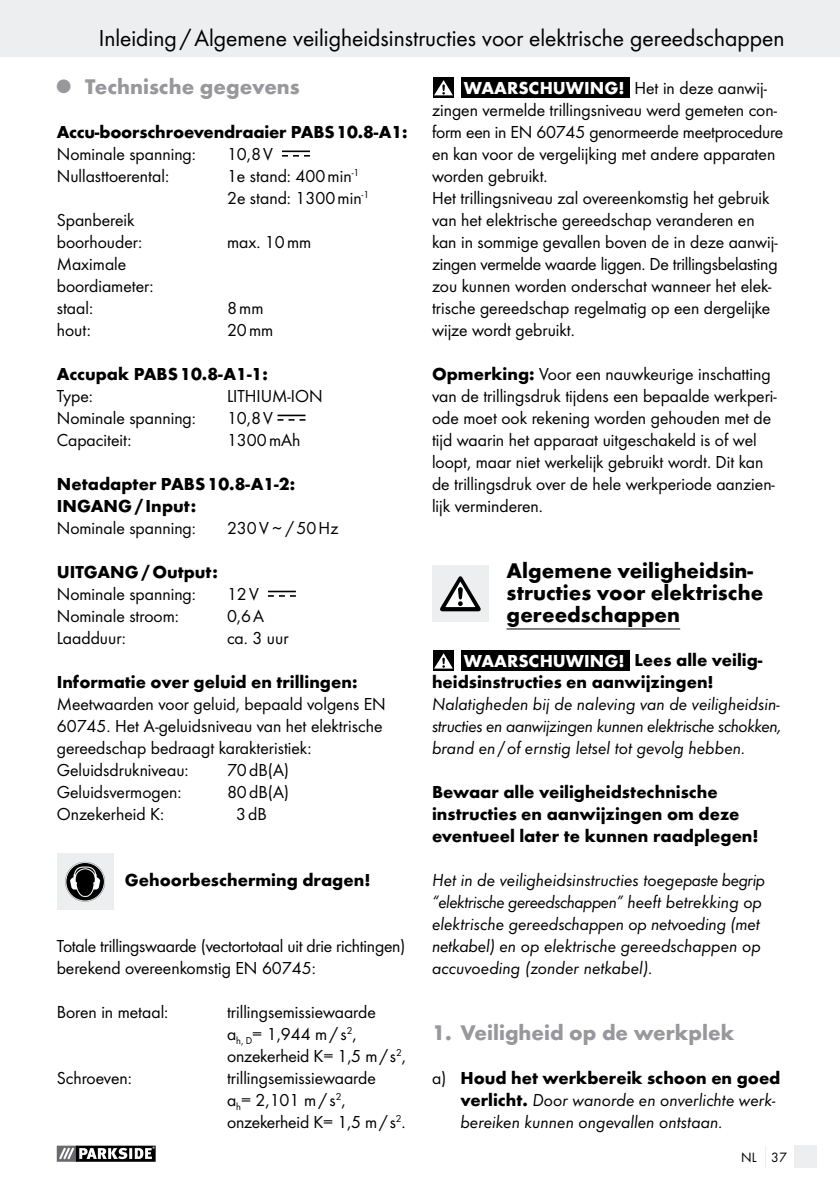
<style>
.page{position:relative;width:840px;height:1191px;background:#fff}
.page>*{position:absolute;margin:0;border:0;box-sizing:border-box;transform-origin:0 0}
.t1{font:24px "Futura Boo";color:#000}
.t2{font:700 22px/22px "Futura";color:#000}
.t3{font:700 22px "Futura";color:#97979c}
.t4{font:18px/22px "Futura Boo";color:#000}
.t5{font:18px/22px "Futura Boo Obl";color:#000}
.t6{font:700 18px/22px "Futura";color:#000}
.t7{font:700 18px "Futura";color:#fff}
.t8{font:14px "Futura Boo";color:#000}
.s1{font-family:"Futura";font-weight:700;color:#fff}
.s2{font-family:"Futura";font-weight:700}
.s3{color:#fff}
.s4{font-family:"Futura Boo";font-weight:400}
</style>
<div class="page">
<div style="left:0;top:0;width:839px;height:57px;background:#eceeef"></div>
<div style="left:794px;top:1145px;width:22px;height:23px;background:#eceeef"></div>
<svg style="left:56px;top:1145px;width:100px;height:17px"></svg>
<svg style="left:57px;top:1145px;width:98px;height:16px"></svg>
<hr style="left:282px;top:150px;width:28px;height:2px;background:#000">
<svg style="left:282px;top:155px;width:28px;height:2px"></svg>
<hr style="left:277px;top:414px;width:28px;height:2px;background:#000">
<svg style="left:277px;top:419px;width:28px;height:2px"></svg>
<hr style="left:268px;top:590px;width:28px;height:2px;background:#000">
<svg style="left:268px;top:595px;width:28px;height:2px"></svg>
<div style="left:57px;top:853px;width:56px;height:57px;background:#eceeef"></div>
<svg style="left:65px;top:862px;width:40px;height:39px"></svg>
<hr style="left:506px;top:628px;width:173px;height:1px;background:#000">
<svg style="left:433px;top:77px;width:20px;height:21px"></svg>
<svg style="left:434px;top:80px;width:18px;height:15px"></svg>
<div style="left:461px;top:77px;width:168px;height:21px;background:#000"></div>
<div style="left:432px;top:565px;width:56px;height:57px;background:#eceeef"></div>
<svg style="left:440px;top:576px;width:40px;height:35px"></svg>
<svg style="left:433px;top:650px;width:20px;height:21px"></svg>
<svg style="left:434px;top:653px;width:18px;height:15px"></svg>
<div style="left:461px;top:650px;width:168px;height:21px;background:#000"></div>
<h1 class="t1" style="left:99px;top:24px;width:686px">Inleiding/Algemene veiligheidsinstructies voor elektrische gereedschappen</h1>
<p class="t3" style="left:57px;top:73px;width:244px"><sup>Q</sup> Technische gegevens</p>
<p class="t6" style="left:57px;top:121px;width:352px">Accu-boorschroevendraaier PABS10.8-A1:</p>
<p class="t4" style="left:57px;top:143px;width:141px">Nominale spanning:</p>
<p class="t4" style="left:227px;top:143px;width:47px">10,8V</p>
<p class="t4" style="left:57px;top:165px;width:114px">Nullasttoerental:</p>
<p class="t4" style="left:227px;top:165px;width:144px">1e stand: 400min<sup>-1<br></sup>2e stand: 1300min<sup>-1</sup></p>
<p class="t4" style="left:57px;top:209px;width:87px">Spanbereik boorhouder:</p>
<p class="t4" style="left:432px;top:77px;width:352px;text-indent:186px"><span class="s1">!</span> Het in deze aanwij&shy;zingen vermelde trillingsniveau werd gemeten con&shy;form een in EN 60745 genormeerde meetprocedure en kan voor de vergelijking met andere apparaten worden gebruikt.<br>Het trillingsniveau zal overeenkomstig het gebruik van het elektrische gereedschap veranderen en kan in sommige gevallen boven de in deze aanwij&shy;zingen vermelde waarde liggen. De trillingsbelasting zou kunnen worden onderschat wanneer het elek&shy;trische gereedschap regelmatig op een dergelijke wijze wordt gebruikt.</p>
<p class="t4" style="left:432px;top:363px;width:346px"><span class="s2">Opmerking:</span> Voor een nauwkeurige inschatting van de trillingsdruk tijdens een bepaalde werkperi&shy;ode moet ook rekening worden gehouden met de tijd waarin het apparaat uitgeschakeld is of wel loopt, maar niet werkelijk gebruikt wordt. Dit kan de trillingsdruk over de hele werkperiode aanzien&shy;lijk verminderen.</p>
<p class="t7" style="left:463px;top:77px;width:32px">Waarschuwing</p>
<p class="t4" style="left:227px;top:231px;width:86px">max. 10mm</p>
<p class="t4" style="left:57px;top:253px;width:98px">Maximale boordiameter: staal:</p>
<p class="t4" style="left:227px;top:297px;width:38px">8mm</p>
<p class="t4" style="left:57px;top:319px;width:36px">hout:</p>
<p class="t4" style="left:227px;top:319px;width:48px">20mm</p>
<p class="t6" style="left:57px;top:363px;width:212px">Accupak PABS10.8-A1-1:</p>
<p class="t4" style="left:57px;top:385px;width:38px">Type:</p>
<p class="t4" style="left:227px;top:385px;width:97px">LITHIUM-ION</p>
<p class="t4" style="left:57px;top:407px;width:141px">Nominale spanning:</p>
<p class="t4" style="left:227px;top:407px;width:47px">10,8V</p>
<p class="t4" style="left:57px;top:429px;width:76px">Capaciteit:</p>
<p class="t4" style="left:227px;top:429px;width:75px">1300mAh</p>
<p class="t6" style="left:57px;top:473px;width:240px">Netadapter PABS10.8-A1-2:<br>INGANG/ input:</p>
<p class="t4" style="left:57px;top:517px;width:141px">Nominale spanning:</p>
<p class="t4" style="left:227px;top:517px;width:113px">230V~/50Hz</p>
<p class="t6" style="left:57px;top:561px;width:163px">UITGANG/output:</p>
<p class="t4" style="left:57px;top:583px;width:141px">Nominale spanning:</p>
<p class="t4" style="left:227px;top:583px;width:33px">12V</p>
<p class="t4" style="left:57px;top:605px;width:124px">Nominale stroom:</p>
<p class="t4" style="left:227px;top:605px;width:39px">0,6A</p>
<p class="t4" style="left:57px;top:627px;width:70px">Laadduur:</p>
<p class="t4" style="left:227px;top:627px;width:63px">ca. 3 uur</p>
<p class="t6" style="left:57px;top:671px;width:302px">Informatie over geluid en trillingen:</p>
<p class="t4" style="left:57px;top:693px;width:330px">Meetwaarden voor geluid, bepaald volgens EN 60745. Het A-geluidsniveau van het elektrische gereedschap bedraagt karakteristiek:<br>Geluidsdrukniveau:</p>
<p class="t2" style="left:506px;top:559px;width:258px">Algemene veiligheidsin&shy;structies voor elektrische gereedschappen</p>
<p class="t7" style="left:463px;top:650px;width:32px">Waarschuwing</p>
<p class="t6" style="left:432px;top:649px;width:332px;text-indent:186px"><span class="s3">!</span> Lees alle veilig&shy;heidsinstructies en aanwijzingen!</p>
<p class="t5" style="left:432px;top:693px;width:351px;text-align:justify">Nalatigheden bij de naleving van de veiligheidsin&shy;structies en aanwijzingen kunnen elektrische schokken, brand en /of ernstig letsel tot gevolg hebben.</p>
<p class="t6" style="left:432px;top:781px;width:328px">Bewaar alle veiligheidstechnische instructies en aanwijzingen om deze eventueel later te kunnen raadplegen!</p>
<p class="t5" style="left:432px;top:869px;width:334px">Het in de veiligheidsinstructies toegepaste begrip “elektrische gereedschappen” heeft betrekking op elektrische gereedschappen op netvoeding (met netkabel) en op elektrische gereedschappen op accuvoeding (zonder netkabel).</p>
<p class="t4" style="left:227px;top:759px;width:64px">70dB(A)</p>
<p class="t4" style="left:57px;top:781px;width:126px">Geluidsvermogen:</p>
<p class="t4" style="left:227px;top:781px;width:64px">80dB(A)</p>
<p class="t4" style="left:57px;top:803px;width:109px">Onzekerheid K:</p>
<p class="t4" style="left:236px;top:803px;width:32px">3dB</p>
<p class="t6" style="left:125px;top:869px;width:247px">Gehoorbescherming dragen!</p>
<p class="t4" style="left:57px;top:935px;width:350px">Totale trillingswaarde (vectortotaal uit drie richtingen) berekend overeenkomstig EN 60745:</p>
<p class="t4" style="left:57px;top:1001px;width:113px">Boren in metaal:</p>
<p class="t4" style="left:227px;top:1001px;width:180px">trillingsemissiewaarde<br>a<sub>h,</sub> <sub>D</sub>= 1,944 m/ s<sup>2</sup>, onzekerheid K= 1,5 m/s<sup>2</sup>,</p>
<p class="t4" style="left:57px;top:1067px;width:77px">Schroeven:</p>
<p class="t4" style="left:227px;top:1067px;width:180px">trillingsemissiewaarde<br>a<sub>h</sub>= 2,101 m/ s<sup>2</sup>, onzekerheid K= 1,5 m/s<sup>2</sup>.</p>
<p class="t3" style="left:432px;top:1019px;width:303px">1. Veiligheid op de werkplek</p>
<p class="t6" style="left:432px;top:1067px;width:350px"><span class="s4">a)</span> Houd het werkbereik schoon en goed</p>
<p class="t5" style="left:460px;top:1089px;width:316px"><span class="s2">verlicht.</span> Door wanorde en onverlichte werk&shy;bereiken kunnen ongevallen ontstaan.</p>
<p class="t8" style="left:740px;top:1149px;width:47px">NL 37</p>
</div>
